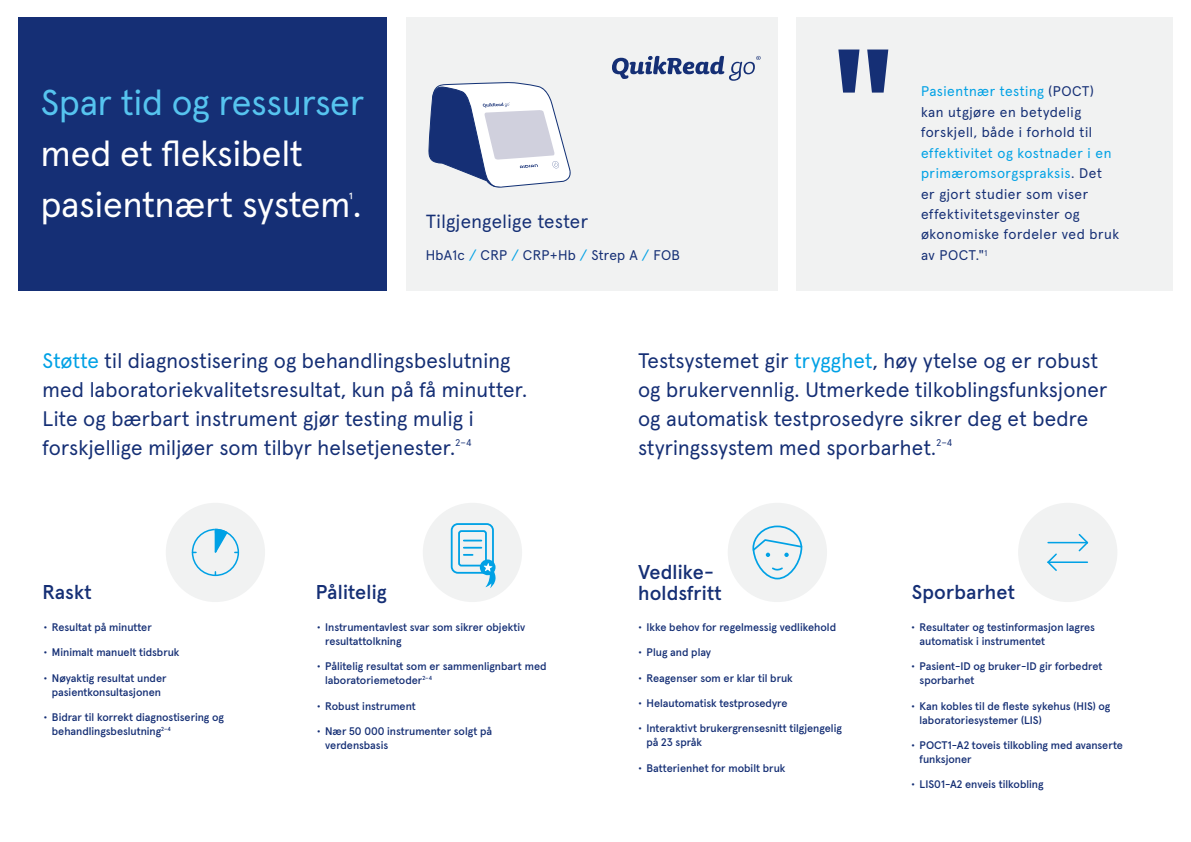
<style>
.page{position:relative;width:1191px;height:842px;background:#fff}
.page>*{position:absolute;margin:0;border:0;box-sizing:border-box;transform-origin:0 0}
.t1{font:36px/51px "Apercu Pro";color:#fff}
.t2{font:36px "Apercu Pro";letter-spacing:-.005em;color:#56c4ef}
.t3{font:21px/29px "Apercu Pro";letter-spacing:.01em;color:#152f75}
.t4{font:500 20px/21px "Apercu Pro";letter-spacing:.01em;color:#152f75}
.t5{font:19px "Apercu Pro";letter-spacing:.02em;color:#152f75}
.t6{font:14px/20.5px "Apercu Pro";letter-spacing:.04em;color:#152f75}
.t7{font:14px "Apercu Pro";letter-spacing:.02em;color:#152f75}
.t8{font:500 11px/14px "Apercu Pro";color:#152f75}
.s1{color:#00a1e5}
.s2{font-size:20px}
</style>
<div class="page">
<div style="left:18px;top:18px;width:369px;height:273px;background:#152f75"></div>
<div style="left:406px;top:18px;width:371px;height:273px;background:#f1f2f2"></div>
<div style="left:796px;top:18px;width:376px;height:273px;background:#f1f2f2"></div>
<svg style="left:612px;top:56px;width:148px;height:25px"></svg>
<svg style="left:838px;top:50px;width:50px;height:43px"></svg>
<div style="left:1018px;top:503px;width:99px;height:99px;background:#f1f2f2;border-radius:50%"></div>
<hr style="left:1048px;top:542px;width:39px;height:1px;background:#00a1e5">
<svg style="left:1077px;top:534px;width:12px;height:18px"></svg>
<hr style="left:1048px;top:561px;width:39px;height:2px;background:#00a1e5">
<svg style="left:1047px;top:553px;width:11px;height:18px"></svg>
<div style="left:166px;top:503px;width:99px;height:99px;background:#f1f2f2;border-radius:50%"></div>
<div style="left:192px;top:529px;width:47px;height:47px;border:2px solid #00a1e5;border-radius:50%"></div>
<svg style="left:214px;top:528px;width:15px;height:25px"></svg>
<div style="left:727px;top:503px;width:100px;height:99px;background:#f1f2f2;border-radius:50%"></div>
<svg style="left:752px;top:525px;width:51px;height:55px"></svg>
<div style="left:423px;top:503px;width:99px;height:99px;background:#f1f2f2;border-radius:50%"></div>
<svg style="left:450px;top:523px;width:46px;height:65px"></svg>
<svg style="left:428px;top:82px;width:143px;height:106px"></svg>
<h1 class="t2" style="left:41px;top:74px;width:325px">Spar tid og ressurser</h1>
<h1 class="t1" style="left:41px;top:125px;width:322px">med et fleksibelt pasientnært system<sup>¹</sup>.</h1>
<h3 class="t5" style="left:426px;top:207px;width:164px">Tilgjengelige tester</h3>
<p class="t7" style="left:426px;top:244px;width:256px">HbA1c <span class="s1">/</span> CRP <span class="s1">/</span> CRP+Hb <span class="s1">/</span> Strep A <span class="s1">/</span> FOB</p>
<p class="t6" style="left:921px;top:80px;width:174px"><span class="s1">Pasientnær testing</span> (POCT) kan utgjøre en betydelig forskjell, både i forhold til</p>
<p class="t6" style="left:921px;top:141px;width:200px"><span class="s1">effektivitet og kostnader i en primæromsorgspraksis</span>. Det er gjort studier som viser effektivitetsgevinster og økonomiske fordeler ved bruk av POCT."<sup>1</sup></p>
<h2 class="t3" style="left:43px;top:345px;width:486px"><span class="s1">Støtte</span> til diagnostisering og behandlingsbeslutning med laboratoriekvalitetsresultat, kun på få minutter.<br>Lite og bærbart instrument gjør testing mulig i forskjellige miljøer som tilbyr helsetjenester.<sup>2–4</sup></h2>
<h2 class="t3" style="left:638px;top:345px;width:471px">Testsystemet gir <span class="s1">trygghet</span>, høy ytelse og er robust og brukervennlig. Utmerkede tilkoblingsfunksjoner og automatisk testprosedyre sikrer deg et bedre styringssystem med sporbarhet<span class="s2">.</span><sup>2–4</sup></h2>
<h3 class="t4" style="left:43px;top:580px;width:51px">Raskt</h3>
<p class="t8" style="left:43px;top:619px;width:110px">• Resultat på minutter</p>
<p class="t8" style="left:43px;top:645px;width:138px">• Minimalt manuelt tidsbruk</p>
<p class="t8" style="left:43px;top:670px;width:125px;text-align:center">• Nøyaktig resultat under pasientkonsultasjonen</p>
<p class="t8" style="left:52px;top:709px;width:174px;text-indent:-9px">• Bidrar til korrekt diagnostisering og behandlingsbeslutning<sup>2–4</sup></p>
<h3 class="t4" style="left:316px;top:580px;width:73px">Pålitelig</h3>
<p class="t8" style="left:325px;top:619px;width:202px;text-indent:-9px">• Instrumentavlest svar som sikrer objektiv resultattolkning</p>
<p class="t8" style="left:325px;top:659px;width:223px;text-indent:-9px">• Pålitelig resultat som er sammenlignbart med laboratoriemetoder<sup>2–4</sup></p>
<p class="t8" style="left:317px;top:698px;width:101px">• Robust instrument</p>
<p class="t8" style="left:325px;top:723px;width:169px;text-indent:-9px">• Nær 50 000 instrumenter solgt på verdensbasis</p>
<h3 class="t4" style="left:638px;top:560px;width:85px">Vedlike&shy;holdsfritt</h3>
<p class="t8" style="left:638px;top:619px;width:200px">• Ikke behov for regelmessig vedlikehold</p>
<p class="t8" style="left:638px;top:645px;width:75px">• Plug and play</p>
<p class="t8" style="left:638px;top:670px;width:156px">• Reagenser som er klar til bruk</p>
<p class="t8" style="left:638px;top:695px;width:151px">• Helautomatisk testprosedyre</p>
<p class="t8" style="left:646px;top:721px;width:197px;text-indent:-9px">• Interaktivt brukergrensesnitt tilgjengelig på 23 språk</p>
<p class="t8" style="left:638px;top:760px;width:149px">• Batterienhet for mobilt bruk</p>
<h3 class="t4" style="left:911px;top:580px;width:105px">Sporbarhet</h3>
<p class="t8" style="left:919px;top:619px;width:177px;text-indent:-9px">• Resultater og testinformasjon lagres automatisk i instrumentet</p>
<p class="t8" style="left:919px;top:659px;width:184px;text-indent:-9px">• Pasient-ID og bruker-ID gir forbedret sporbarhet</p>
<p class="t8" style="left:919px;top:698px;width:192px;text-indent:-9px">• Kan kobles til de fleste sykehus (HIS) og laboratoriesystemer (LIS)</p>
<p class="t8" style="left:919px;top:737px;width:205px;text-indent:-9px">• POCT1-A2 toveis tilkobling med avanserte funksjoner</p>
<p class="t8" style="left:911px;top:777px;width:134px">• LIS01-A2 enveis tilkobling</p>
</div>
